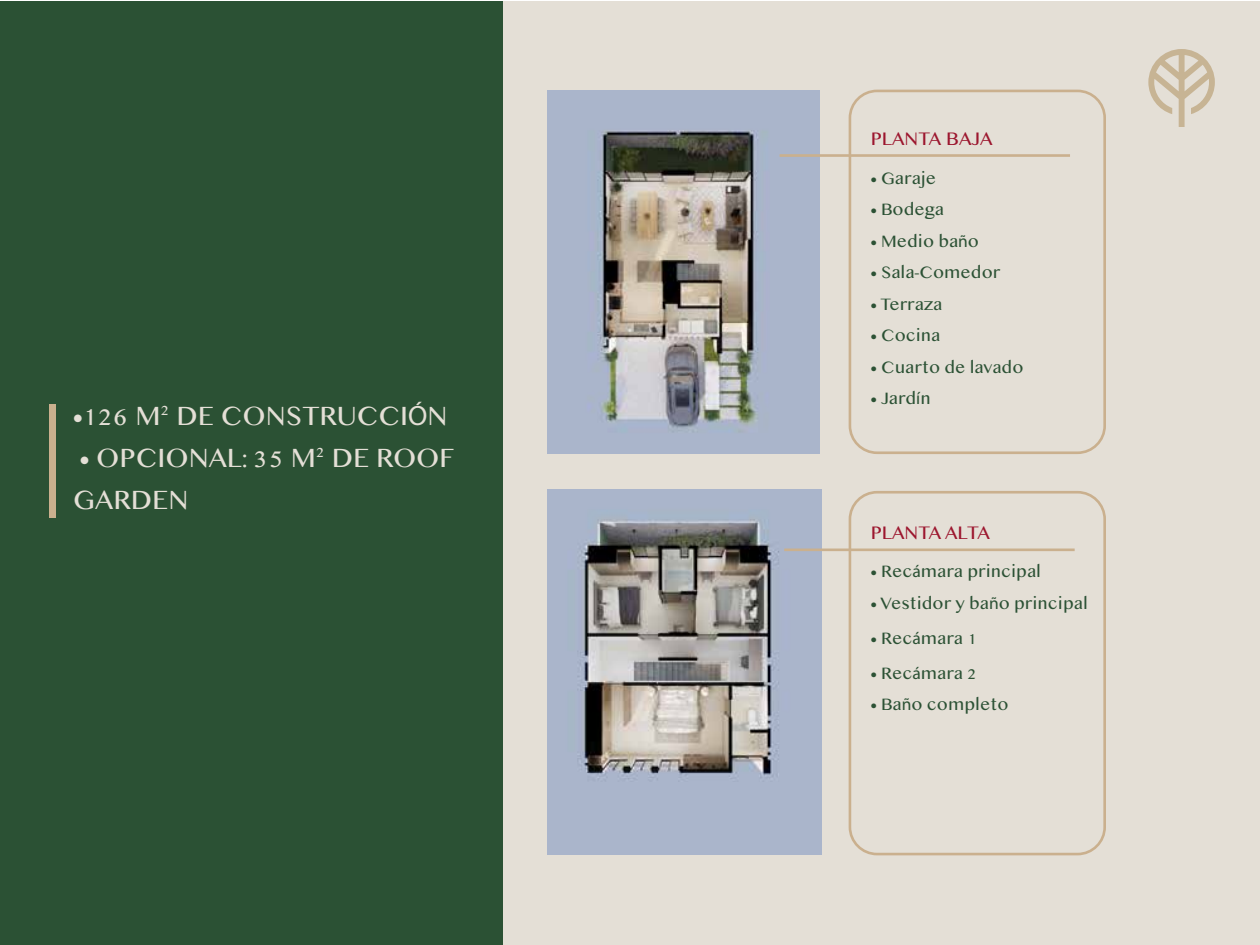
<style>
.page{position:relative;width:1260px;height:945px;background:#fff}
.page>*{position:absolute;margin:0;border:0;box-sizing:border-box;transform-origin:0 0}
.t1{font:28px/42px "Oriya MN";color:#e4dfd6}
.t2{font:19.25px "Oriya MN";color:#9c162e}
.t3{font:17.5px "Oriya MN";color:#2b5134}
.s1{font-family:"Myriad Pro"}
</style>
<div class="page">
<div style="left:0;top:2px;width:1260px;height:943px;background:#e4dfd6"></div>
<svg style="left:1148px;top:49px;width:67px;height:78px"></svg>
<div style="left:0;top:2px;width:502px;height:943px;background:#2b5134"></div>
<img style="left:547px;top:490px;width:274px;height:365px">
<div style="left:849px;top:491px;width:257px;height:364px;border:3px solid #cab08e;border-radius:27px"></div>
<hr style="left:784px;top:549px;width:291px;height:2px;background:#cab08e">
<img style="left:547px;top:90px;width:273px;height:363px">
<div style="left:849px;top:90px;width:257px;height:364px;border:3px solid #cab08e;border-radius:27px"></div>
<hr style="left:780px;top:154px;width:290px;height:3px;background:#cab08e">
<div style="left:49px;top:404px;width:7px;height:114px;background:#cab08e"></div>
<h1 class="t1" style="left:73px;top:396px;width:376px">•126 M<sup>2</sup> DE CONSTRUCCI<span class="s1">Ó</span>N</h1>
<h1 class="t1" style="left:73px;top:438px;width:382px">• OPCIONAL: 35 M<sup>2</sup> DE ROOF<br>GARDEN</h1>
<p class="t2" style="left:871px;top:129px;width:123px">PLANTA BAJA</p>
<p class="t3" style="left:871px;top:169px;width:67px">• Garaje</p>
<p class="t3" style="left:871px;top:200px;width:75px">• Bodega</p>
<p class="t3" style="left:871px;top:232px;width:110px">• Medio ba<span class="s1">ñ</span>o</p>
<p class="t3" style="left:871px;top:263px;width:131px">• Sala-Comedor</p>
<p class="t3" style="left:871px;top:295px;width:73px">• Terraza</p>
<p class="t3" style="left:871px;top:326px;width:71px">• Cocina</p>
<p class="t3" style="left:871px;top:358px;width:154px">• Cuarto de lavado</p>
<p class="t3" style="left:871px;top:389px;width:61px">• Jard<span class="s1">í</span>n</p>
<p class="t2" style="left:871px;top:522px;width:121px">PLANTA ALTA</p>
<p class="t3" style="left:871px;top:562px;width:172px">• Rec<span class="s1">á</span>mara principal</p>
<p class="t3" style="left:871px;top:594px;width:219px">• Vestidor y ba<span class="s1">ñ</span>o principal</p>
<p class="t3" style="left:871px;top:629px;width:108px">• Rec<span class="s1">á</span>mara 1</p>
<p class="t3" style="left:871px;top:664px;width:108px">• Rec<span class="s1">á</span>mara 2</p>
<p class="t3" style="left:871px;top:695px;width:139px">• Ba<span class="s1">ñ</span>o completo</p>
</div>
